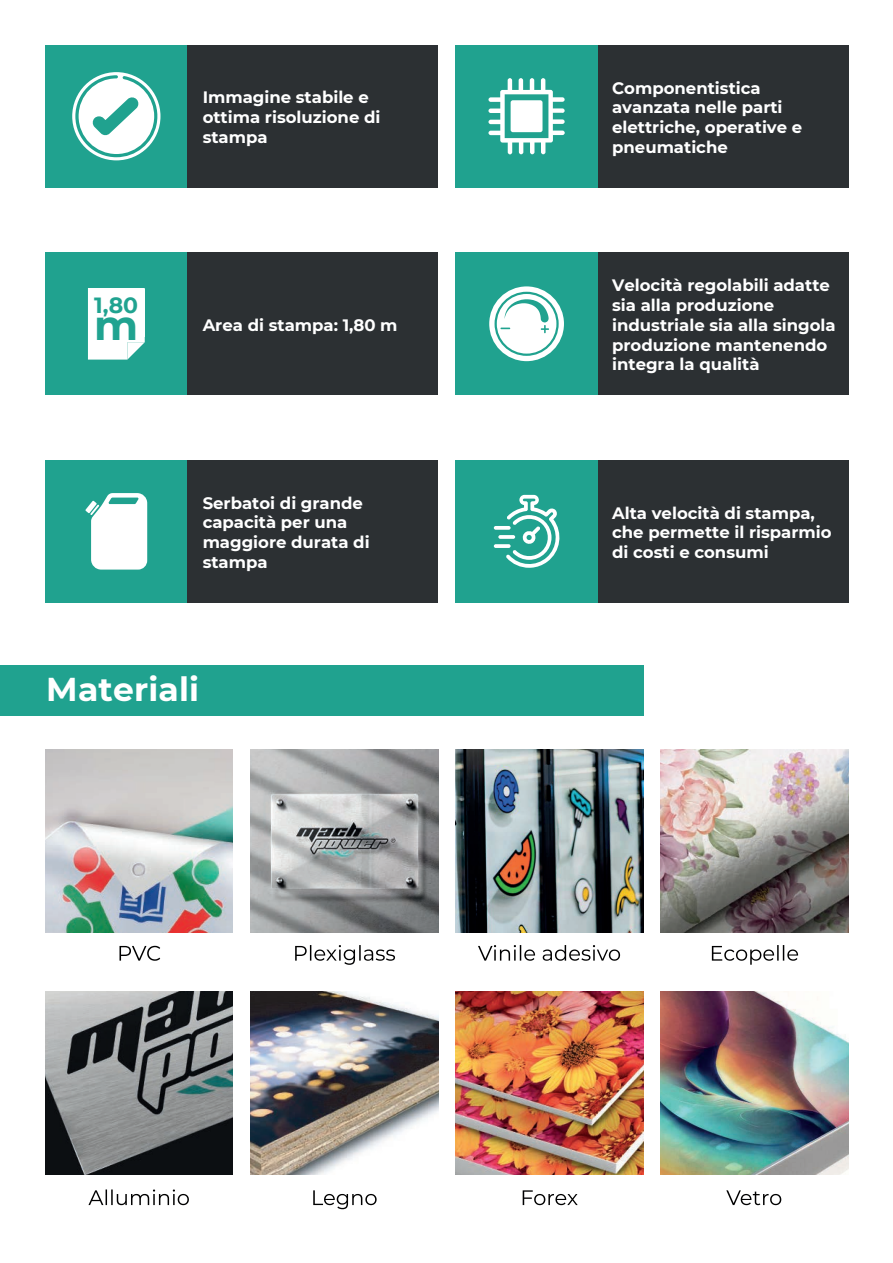
<style>
.page{position:relative;width:893px;height:1263px;background:#fff}
.page>*{position:absolute;margin:0;border:0;box-sizing:border-box;transform-origin:0 0}
.t1{font:700 42px "Montserrat";color:#20a390}
.t2{font:700 33px "Montserrat";letter-spacing:.005em;color:#fff}
.t3{font:700 21.9px "Montserrat";color:#20a390}
.t4{font:700 16.5px/19.8px "Montserrat";color:#fff}
</style>
<div class="page">
<img style="left:45px;top:991px;width:188px;height:184px">
<div style="left:45px;top:45px;width:143px;height:143px;background:#20a28f"></div>
<div style="left:188px;top:45px;width:250px;height:143px;background:#2c3033"></div>
<div style="left:455px;top:45px;width:143px;height:143px;background:#20a28f"></div>
<div style="left:598px;top:45px;width:250px;height:143px;background:#2c3033"></div>
<div style="left:45px;top:253px;width:143px;height:142px;background:#20a28f"></div>
<div style="left:188px;top:253px;width:250px;height:142px;background:#2c3033"></div>
<div style="left:455px;top:253px;width:143px;height:142px;background:#20a28f"></div>
<div style="left:598px;top:253px;width:250px;height:142px;background:#2c3033"></div>
<div style="left:45px;top:460px;width:143px;height:143px;background:#20a28f"></div>
<div style="left:188px;top:460px;width:250px;height:143px;background:#2c3033"></div>
<div style="left:455px;top:460px;width:143px;height:143px;background:#20a28f"></div>
<div style="left:598px;top:460px;width:250px;height:143px;background:#2c3033"></div>
<svg style="left:488px;top:78px;width:77px;height:76px"></svg>
<svg style="left:88px;top:288px;width:57px;height:72px"></svg>
<div style="left:88px;top:289px;width:57px;height:47px;background:#fff"></div>
<div style="left:88px;top:332px;width:39px;height:26px;background:#fff"></div>
<div style="left:124px;top:332px;width:19px;height:10px;background:#fff"></div>
<div style="left:0;top:664px;width:643px;height:51px;background:#20a28f"></div>
<svg style="left:85px;top:493px;width:62px;height:77px"></svg>
<svg style="left:494px;top:495px;width:66px;height:73px"></svg>
<svg style="left:72px;top:72px;width:89px;height:88px"></svg>
<svg style="left:489px;top:286px;width:75px;height:75px"></svg>
<img style="left:45px;top:749px;width:188px;height:183px">
<img style="left:456px;top:749px;width:187px;height:183px">
<svg style="left:119px;top:946px;width:41px;height:15px"></svg>
<svg style="left:88px;top:1189px;width:101px;height:16px"></svg>
<img style="left:250px;top:991px;width:188px;height:184px">
<img style="left:250px;top:749px;width:188px;height:183px">
<svg style="left:313px;top:1190px;width:64px;height:19px"></svg>
<img style="left:455px;top:991px;width:188px;height:184px">
<svg style="left:523px;top:1190px;width:55px;height:15px"></svg>
<img style="left:660px;top:991px;width:188px;height:184px">
<img style="left:660px;top:749px;width:188px;height:183px">
<svg style="left:726px;top:1190px;width:55px;height:15px"></svg>
<svg style="left:295px;top:945px;width:503px;height:20px"></svg>
<h3 class="t3" style="left:94px;top:289px;width:45px">1,80</h3>
<h1 class="t1" style="left:94px;top:295px;width:46px">m</h1>
<p class="t4" style="left:203px;top:87px;width:179px">Immagine stabile e ottima risoluzione di stampa</p>
<p class="t4" style="left:612px;top:77px;width:192px">Componentistica avanzata nelle parti elettriche, operative e pneumatiche</p>
<p class="t4" style="left:203px;top:314px;width:196px">Area di stampa: 1,80 m</p>
<p class="t4" style="left:612px;top:275px;width:225px">Velocità regolabili adatte sia alla produzione industriale sia alla singola produzione mantenendo integra la qualità</p>
<p class="t4" style="left:203px;top:492px;width:169px">Serbatoi di grande capacità per una maggiore durata di stampa</p>
<p class="t4" style="left:612px;top:502px;width:221px">Alta velocità di stampa, che permette il risparmio di costi e consumi</p>
<h2 class="t2" style="left:46px;top:666px;width:154px">Materiali</h2>
</div>
